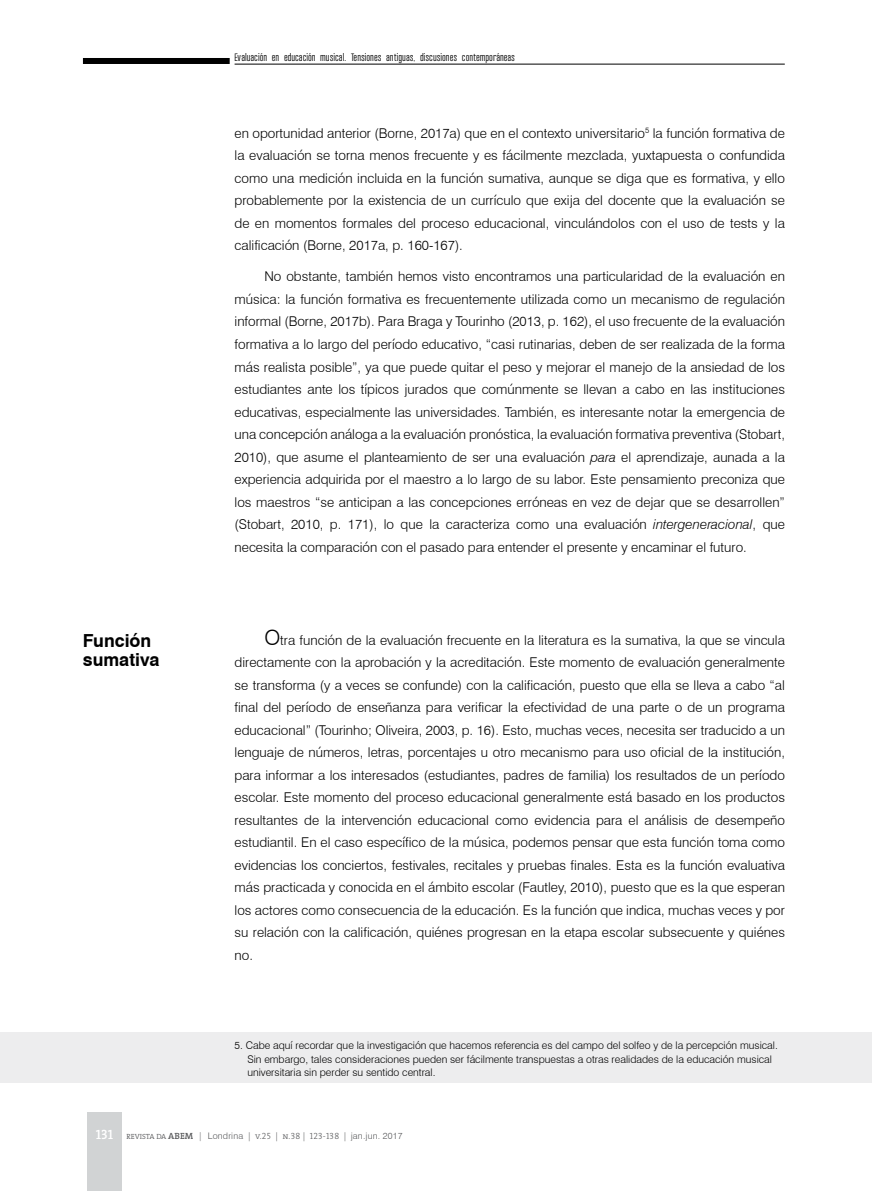
<style>
.page{position:relative;width:872px;height:1191px;background:#fff}
.page>*{position:absolute;margin:0;border:0;box-sizing:border-box;transform-origin:0 0}
.t1{font:700 18px/19.5px "Swiss 721 BT";color:#000}
.t2{font:300 13.5px/22.5px "Swiss 721 BT";color:#000;text-align:justify}
.t3{font:300 10.5px/13.5px "Swiss 721 BT";color:#000}
.t4{font:9px "Wearetrippin Short";color:#000}
.t5{font:300 9px "Swiss 721 BT";letter-spacing:.02em;color:#58595b}
.s1{font-style:italic}
.s2{font-size:21px}
.s3{font-family:"The Serif Semi Bold Caps";font-weight:400;font-size:13.5px;color:#fff}
.s4{font-family:"The Serif";font-size:7.5px}
.s5{font-family:"The Serif";font-weight:600}
.s6{font-family:"The Serif Light Caps";font-weight:400}
</style>
<div class="page">
<hr style="left:234px;top:64px;width:550px;height:1px;background:#000">
<div style="left:83px;top:58px;width:147px;height:6px;background:#000"></div>
<div style="left:87px;top:1111px;width:35px;height:80px;background:#d1d3d4"></div>
<div style="left:0;top:1032px;width:872px;height:51px;background:#ededee"></div>
<p class="t4" style="left:234px;top:51px;width:282px">Evaluación en educación musical. Tensiones antiguas, discusiones contemporáneas</p>
<h1 class="t1" style="left:83px;top:630px;width:78px">Función sumativa</h1>
<p class="t2" style="left:234px;top:122px;width:552px">en oportunidad anterior (Borne, 2017a) que en el contexto universitario<sup>5</sup> la función formativa de la evaluación se torna menos frecuente y es fácilmente mezclada, yuxtapuesta o confundida como una medición incluida en la función sumativa, aunque se diga que es formativa, y ello probablemente por la existencia de un currículo que exija del docente que la evaluación se de en momentos formales del proceso educacional, vinculándolos con el uso de tests y la calificación (Borne, 2017a, p. 160-167).</p>
<p class="t2" style="left:234px;top:265px;width:552px;text-indent:30px">No obstante, también hemos visto encontramos una particularidad de la evaluación en música: la función formativa es frecuentemente utilizada como un mecanismo de regulación informal (Borne, 2017b). Para Braga y Tourinho (2013, p. 162), el uso frecuente de la evaluación formativa a lo largo del período educativo, “casi rutinarias, deben de ser realizada de la forma más realista posible”, ya que puede quitar el peso y mejorar el manejo de la ansiedad de los estudiantes ante los típicos jurados que comúnmente se llevan a cabo en las instituciones educativas, especialmente las universidades. También, es interesante notar la emergencia de una concepción análoga a la evaluación pronóstica, la evaluación formativa preventiva (Stobart, 2010), que asume el planteamiento de ser una evaluación <span class="s1">para</span> el aprendizaje, aunada a la experiencia adquirida por el maestro a lo largo de su labor. Este pensamiento preconiza que los maestros “se anticipan a las concepciones erróneas en vez de dejar que se desarrollen” (Stobart, 2010, p. 171), lo que la caracteriza como una evaluación <span class="s1">intergeneracional</span>, que necesita la comparación con el pasado para entender el presente y encaminar el futuro.</p>
<p class="t2" style="left:234px;top:628px;width:552px;text-indent:30px"><span class="s2">O</span>tra función de la evaluación frecuente en la literatura es la sumativa, la que se vincula directamente con la aprobación y la acreditación. Este momento de evaluación generalmente se transforma (y a veces se confunde) con la calificación, puesto que ella se lleva a cabo “al final del período de enseñanza para verificar la efectividad de una parte o de un programa educacional” (Tourinho; Oliveira, 2003, p. 16). Esto, muchas veces, necesita ser traducido a un lenguaje de números, letras, porcentajes u otro mecanismo para uso oficial de la institución, para informar a los interesados (estudiantes, padres de familia) los resultados de un período escolar. Este momento del proceso educacional generalmente está basado en los productos resultantes de la intervención educacional como evidencia para el análisis de desempeño estudiantil. En el caso específico de la música, podemos pensar que esta función toma como evidencias los conciertos, festivales, recitales y pruebas finales. Esta es la función evaluativa más practicada y conocida en el ámbito escolar (Fautley, 2010), puesto que es la que esperan los actores como consecuencia de la educación. Es la función que indica, muchas veces y por su relación con la calificación, quiénes progresan en la etapa escolar subsecuente y quiénes no.</p>
<p class="t3" style="left:247px;top:1038px;width:532px;text-indent:-13px">5. Cabe aquí recordar que la investigación que hacemos referencia es del campo del solfeo y de la percepción musical.<br>Sin embargo, tales consideraciones pueden ser fácilmente transpuestas a otras realidades de la educación musical universitaria sin perder su sentido central.</p>
<p class="t5" style="left:96px;top:1130px;width:308px"><span class="s3">131</span> <span class="s4">REVISTA DA</span> <span class="s5">ABEM</span> | Londrina <span class="s6">| v.25 | n.38 | 123-138 |</span> jan.jun. 2017</p>
</div>
